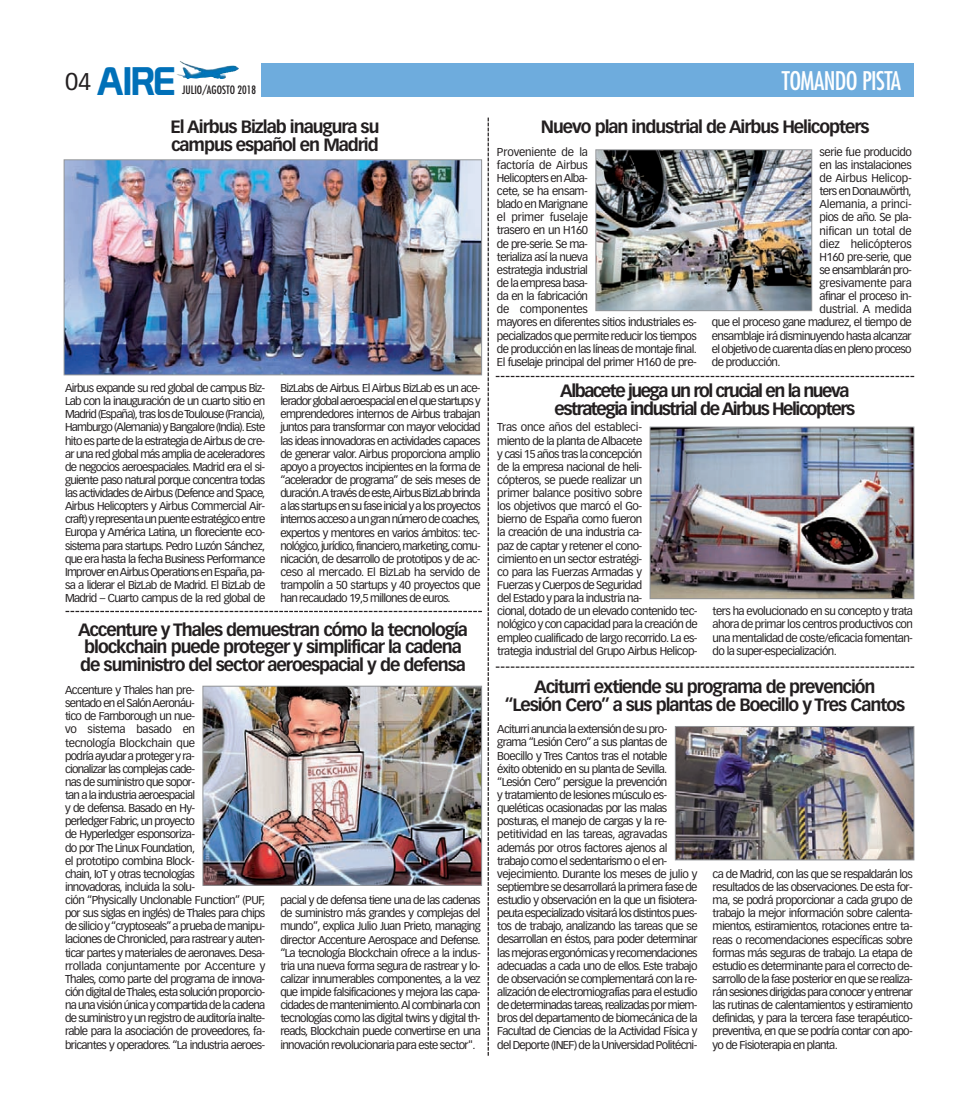
<style>
.page{position:relative;width:978px;height:1120px;background:#fff}
.page>*{position:absolute;margin:0;border:0;box-sizing:border-box;transform-origin:0 0}
.t1{font:38.88px "Prototype";color:#0070b8}
.t2{font:condensed 25px "Futura";letter-spacing:-.025em;color:#fff}
.t3{font:700 17.5px/17.5px "Vectora LH";letter-spacing:-.06em;color:#231f20}
.t4{font:700 17.5px/17.5px "Vectora LH";letter-spacing:-.085em;color:#231f20;text-align:center}
.t5{font:11.25px/13.1px "Vectora LH";letter-spacing:-.055em;color:#231f20;text-align:justify}
.t6{font:11.25px "Vectora LH";letter-spacing:-.015em;color:#231f20}
.t7{font:condensed 11.25px "Futura";color:#231f20}
.s1{font-family:"Vectora LH";font-size:23.75px;color:#231f20}
</style>
<div class="page">
<div style="left:261px;top:64px;width:653px;height:33px;background:#6eacdd"></div>
<img style="left:177px;top:61px;width:62px;height:18px">
<svg style="left:496px;top:376px;width:418px;height:1px"></svg>
<img style="left:598px;top:151px;width:212px;height:158px">
<div style="left:596px;top:149px;width:216px;height:162px;border:1px solid #939598"></div>
<img style="left:677px;top:728px;width:235px;height:130px">
<div style="left:675px;top:726px;width:239px;height:134px;border:1px solid #939598"></div>
<svg style="left:66px;top:611px;width:416px;height:1px"></svg>
<img style="left:66px;top:161px;width:414px;height:212px">
<div style="left:64px;top:159px;width:418px;height:216px;border:1px solid #939598"></div>
<img style="left:205px;top:688px;width:275px;height:195px">
<div style="left:203px;top:686px;width:279px;height:199px;border:1px solid #939598"></div>
<img style="left:652px;top:429px;width:260px;height:168px">
<div style="left:650px;top:427px;width:264px;height:172px;border:1px solid #939598"></div>
<svg style="left:488px;top:118px;width:1px;height:937px"></svg>
<svg style="left:496px;top:666px;width:418px;height:2px"></svg>
<p class="t1" style="left:65px;top:58px;width:112px"><span class="s1">04</span> AIRE</p>
<p class="t7" style="left:182px;top:85px;width:76px">JULIO/AGOSTO 2018</p>
<p class="t3" style="left:171px;top:119px;width:210px">El Airbus Bizlab inaugura su campus español en Madrid</p>
<p class="t5" style="left:65px;top:382px;width:202px">Airbus expande su red global de campus Biz-Lab con la inauguración de un cuarto sitio en Madrid (España), tras los de Toulouse (Francia), Hamburgo (Alemania) y Bangalore (India). Este hito es parte de la estrategia de Airbus de cre&shy;ar una red global más amplia de aceleradores de negocios aeroespaciales. Madrid era el si&shy;guiente paso natural porque concentra todas las actividades de Airbus (Defence and Space, Airbus Helicopters y Airbus Commercial Air&shy;craft) y representa un puente estratégico entre Europa y América Latina, un floreciente eco&shy;sistema para startups. Pedro Luzón Sánchez, que era hasta la fecha Business Performance Improver en Airbus Operations en España, pa&shy;sa a liderar el BizLab de Madrid. El BizLab de Madrid – Cuarto campus de la red global de</p>
<p class="t5" style="left:280px;top:382px;width:202px">BizLabs de Airbus. El Airbus BizLab es un ace&shy;lerador global aeroespacial en el que startups y emprendedores internos de Airbus trabajan juntos para transformar con mayor velocidad las ideas innovadoras en actividades capaces de generar valor. Airbus proporciona amplio apoyo a proyectos incipientes en la forma de “acelerador de programa” de seis meses de duración.A través de este,Airbus BizLab brinda a las startups en su fase inicial y a los proyectos internos acceso a un gran número de coaches, expertos y mentores en varios ámbitos: tec&shy;nológico, jurídico, financiero, marketing, comu&shy;nicación, de desarrollo de prototipos y de ac&shy;ceso al mercado. El BizLab ha servido de trampolín a 50 startups y 40 proyectos que han recaudado 19,5 millones de euros.</p>
<p class="t3" style="left:78px;top:622px;width:391px">Accenture y Thales demuestran cómo la tecnología blockchain puede proteger y simplificar la cadena de suministro del sector aeroespacial y de defensa</p>
<p class="t5" style="left:65px;top:684px;width:202px;text-align:left">Accenture y Thales han pre-<br>sentado en el Salón Aeronáu-<br>tico de Farnborough un nue-<br>vo sistema basado en<br>tecnología Blockchain que<br>podría ayudar a proteger y ra-<br>cionalizar las complejas cade-<br>nas de suministro que sopor-<br>tan a la industria aeroespacial<br>y de defensa. Basado en Hy-<br>perledger Fabric, un proyecto<br>de Hyperledger esponsoriza-<br>do por The Linux Foundation,<br>el prototipo combina Block-<br>chain, IoT y otras tecnologías<br>innovadoras, incluida la solu-<br>ción “Physically Unclonable Function” (PUF, por sus siglas en inglés) de Thales para chips de silicio y “cryptoseals” a prueba de manipu&shy;laciones de Chronicled, para rastrear y auten&shy;ticar partes y materiales de aeronaves. Desa&shy;rrollada conjuntamente por Accenture y Thales, como parte del programa de innova&shy;ción digital de Thales, esta solución proporcio&shy;na una visión única y compartida de la cadena de suministro y un registro de auditoría inalte&shy;rable para la asociación de proveedores, fa&shy;bricantes y operadores. “La industria aeroes-</p>
<p class="t5" style="left:280px;top:894px;width:202px">pacial y de defensa tiene una de las cadenas de suministro más grandes y complejas del mundo”, explica Julio Juan Prieto, managing director Accenture Aerospace and Defense. “La tecnología Blockchain ofrece a la indus&shy;tria una nueva forma segura de rastrear y lo&shy;calizar innumerables componentes, a la vez que impide falsificaciones y mejora las capa&shy;cidades de mantenimiento.Al combinarla con tecnologías como las digital twins y digital th&shy;reads, Blockchain puede convertirse en una innovación revolucionaria para este sector".</p>
<p class="t2" style="left:782px;top:69px;width:121px">TOMANDO PISTA</p>
<p class="t3" style="left:541px;top:119px;width:330px">Nuevo plan industrial de Airbus Helicopters</p>
<p class="t5" style="left:497px;top:146px;width:201px;text-align:left">Proveniente de la<br>factoría de Airbus<br>Helicopters en Alba-<br>cete, se ha ensam-<br>blado en Marignane<br>el primer fuselaje<br>trasero en un H160<br>de pre-serie. Se ma-<br>terializa así la nueva<br>estrategia industrial<br>de la empresa basa-<br>da en la fabricación<br>de componentes<br>mayores en diferentes sitios industriales es&shy;pecializados que permite reducir los tiempos de producción en las líneas de montaje final.<br>El fuselaje principal del primer H160 de pre-</p>
<p class="t5" style="left:820px;top:146px;width:94px">serie fue producido</p>
<p class="t5" style="left:820px;top:159px;width:94px">en las instalaciones</p>
<p class="t6" style="left:820px;top:173px;width:94px">de Airbus Helicop-</p>
<p class="t5" style="left:820px;top:185px;width:94px">ters en Donauwörth,</p>
<p class="t6" style="left:820px;top:199px;width:94px">Alemania, a princi-</p>
<p class="t5" style="left:820px;top:211px;width:94px">pios de año. Se pla-</p>
<p class="t6" style="left:820px;top:226px;width:94px">nifican un total de</p>
<p class="t6" style="left:820px;top:239px;width:94px">diez helicópteros</p>
<p class="t5" style="left:820px;top:251px;width:94px">H160 pre-serie, que</p>
<p class="t5" style="left:820px;top:264px;width:94px">se ensamblarán pro-</p>
<p class="t6" style="left:820px;top:278px;width:94px">gresivamente para</p>
<p class="t5" style="left:820px;top:290px;width:94px">afinar el proceso in-</p>
<p class="t6" style="left:820px;top:305px;width:94px">dustrial. A medida</p>
<p class="t5" style="left:712px;top:317px;width:201px">que el proceso gane madurez, el tiempo de</p>
<p class="t5" style="left:712px;top:330px;width:201px">ensamblaje irá disminuyendo hasta alcanzar</p>
<p class="t5" style="left:712px;top:343px;width:201px">el objetivo de cuarenta días en pleno proceso</p>
<p class="t5" style="left:712px;top:356px;width:70px">de producción.</p>
<p class="t4" style="left:554px;top:383px;width:302px">Albacete juega un rol crucial en la nueva estrategia industrial de Airbus Helicopters</p>
<p class="t5" style="left:497px;top:421px;width:202px;text-align:left">Tras once años del estableci-<br>miento de la planta de Albacete<br>y casi 15 años tras la concepción<br>de la empresa nacional de heli-<br>cópteros, se puede realizar un<br>primer balance positivo sobre<br>los objetivos que marcó el Go-<br>bierno de España como fueron<br>la creación de una industria ca-<br>paz de captar y retener el cono-<br>cimiento en un sector estratégi-<br>co para las Fuerzas Armadas y<br>Fuerzas y Cuerpos de Seguridad<br>del Estado y para la industria na-<br>cional, dotado de un elevado contenido tec&shy;nológico y con capacidad para la creación de empleo cualificado de largo recorrido. La es&shy;trategia industrial del Grupo Airbus Helicop-</p>
<p class="t5" style="left:713px;top:605px;width:202px">ters ha evolucionado en su concepto y trata ahora de primar los centros productivos con una mentalidad de coste/eficacia fomentan&shy;do la super-especialización.</p>
<p class="t3" style="left:505px;top:679px;width:402px;text-align:center">Aciturri extiende su programa de prevención “Lesión Cero” a sus plantas de Boecillo y Tres Cantos</p>
<p class="t5" style="left:497px;top:723px;width:202px;text-align:left">Aciturri anuncia la extensión de su pro&shy;grama “Lesión Cero” a sus plantas de Boecillo y Tres Cantos tras el notable<br>éxito obtenido en su planta de Sevilla. “Lesión Cero” persigue la prevención<br>y tratamiento de lesiones músculo es&shy;queléticas ocasionadas por las malas posturas, el manejo de cargas y la re&shy;petitividad en las tareas, agravadas además por otros factores ajenos al trabajo como el sedentarismo o el en&shy;vejecimiento. Durante los meses de julio y septiembre se desarrollará la primera fase de estudio y observación en la que un fisiotera&shy;peuta especializado visitará los distintos pues&shy;tos de trabajo, analizando las tareas que se desarrollan en éstos, para poder determinar las mejoras ergonómicas y recomendaciones adecuadas a cada uno de ellos. Este trabajo de observación se complementará con la re&shy;alización de electromiografías para el estudio de determinadas tareas, realizadas por miem&shy;bros del departamento de biomecánica de la Facultad de Ciencias de la Actividad Física y del Deporte (INEF) de la Universidad Politécni-</p>
<p class="t5" style="left:713px;top:868px;width:202px">ca de Madrid, con las que se respaldarán los resultados de las observaciones. De esta for&shy;ma, se podrá proporcionar a cada grupo de trabajo la mejor información sobre calenta&shy;mientos, estiramientos, rotaciones entre ta&shy;reas o recomendaciones específicas sobre formas más seguras de trabajo. La etapa de estudio es determinante para el correcto de&shy;sarrollo de la fase posterior en que se realiza&shy;rán sesiones dirigidas para conocer y entrenar las rutinas de calentamientos y estiramiento definidas, y para la tercera fase terapéutico&shy;preventiva, en que se podría contar con apo&shy;yo de Fisioterapia en planta.</p>
</div>
